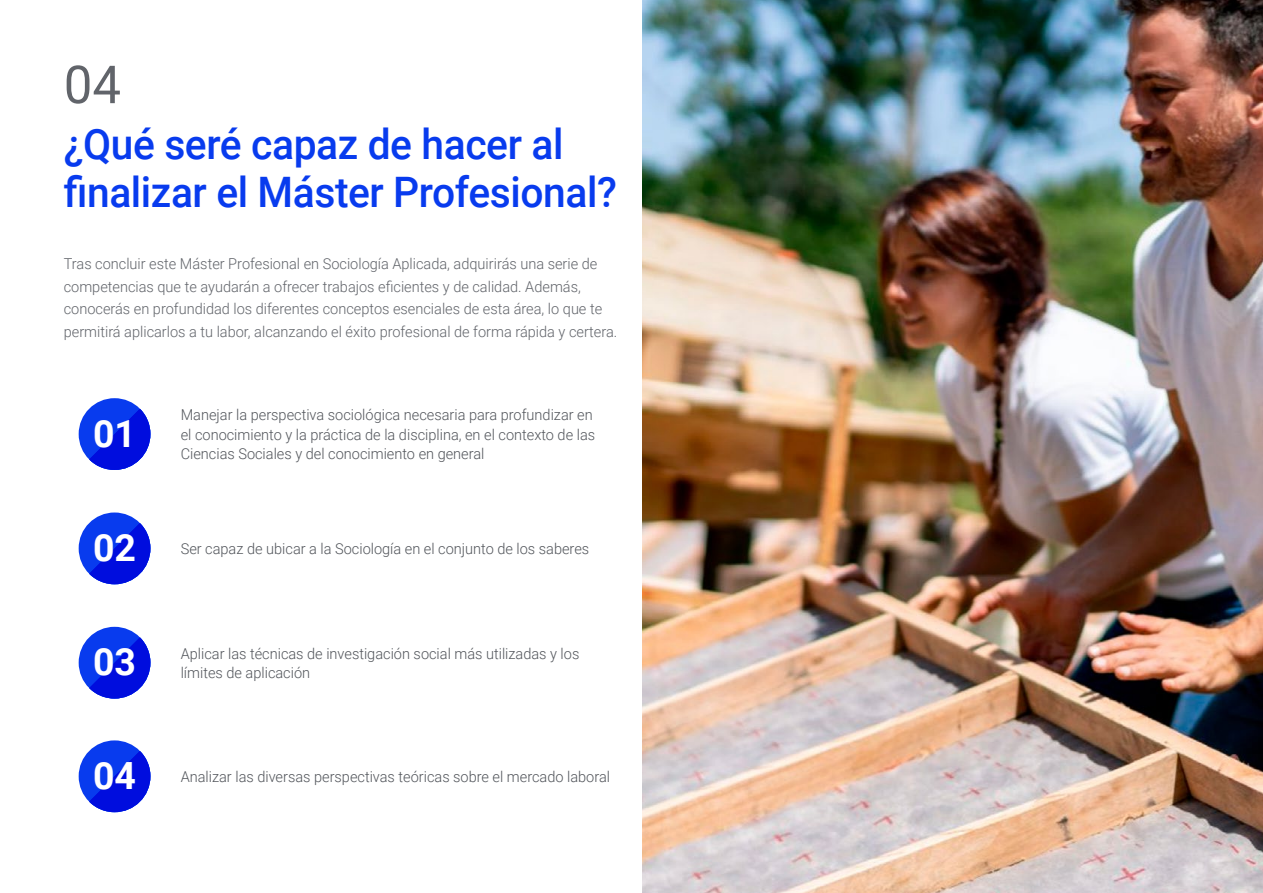
<style>
.page{position:relative;width:1263px;height:893px;background:#fff}
.page>*{position:absolute;margin:0;border:0;box-sizing:border-box;transform-origin:0 0}
.t1{font:52.5px "Roboto";color:#61646a}
.t2{font:500 42px/48px "Roboto";letter-spacing:-.01em;color:#083bee}
.t3{font:700 37.5px "Roboto";color:#fff}
.t4{font:300 15px/19.5px "Roboto";color:#52555b}
.t5{font:300 15px/22.5px "Roboto";color:#61646a}
</style>
<div class="page">
<div style="left:79px;top:512px;width:71px;height:72px;background:#083bee;border-radius:50%"></div>
<svg style="left:89px;top:523px;width:61px;height:61px"></svg>
<div style="left:79px;top:740px;width:71px;height:72px;background:#083bee;border-radius:50%"></div>
<svg style="left:89px;top:751px;width:61px;height:61px"></svg>
<div style="left:79px;top:627px;width:71px;height:72px;background:#083bee;border-radius:50%"></div>
<svg style="left:89px;top:637px;width:61px;height:62px"></svg>
<div style="left:79px;top:398px;width:71px;height:72px;background:#083bee;border-radius:50%"></div>
<svg style="left:89px;top:409px;width:61px;height:61px"></svg>
<img style="left:642px;top:0;width:621px;height:893px">
<h1 class="t1" style="left:64px;top:48px;width:59px">04</h1>
<h2 class="t2" style="left:64px;top:119px;width:555px">¿Qué seré capaz de hacer al finalizar el Máster Profesional?</h2>
<p class="t5" style="left:64px;top:252px;width:555px">Tras concluir este Máster Profesional en Sociología Aplicada, adquirirás una serie de competencias que te ayudarán a ofrecer trabajos eficientes y de calidad. Además, conocerás en profundidad los diferentes conceptos esenciales de esta área, lo que te permitirá aplicarlos a tu labor, alcanzando el éxito profesional de forma rápida y certera.</p>
<h3 class="t3" style="left:93px;top:407px;width:45px">01</h3>
<p class="t4" style="left:181px;top:405px;width:416px">Manejar la perspectiva sociológica necesaria para profundizar en el conocimiento y la práctica de la disciplina, en el contexto de las<br>Ciencias Sociales y del conocimiento en general</p>
<h3 class="t3" style="left:93px;top:522px;width:45px">02</h3>
<p class="t4" style="left:181px;top:538px;width:410px">Ser capaz de ubicar a la Sociología en el conjunto de los saberes</p>
<h3 class="t3" style="left:93px;top:636px;width:45px">03</h3>
<p class="t4" style="left:181px;top:643px;width:400px">Aplicar las técnicas de investigación social más utilizadas y los límites de aplicación</p>
<h3 class="t3" style="left:93px;top:749px;width:45px">04</h3>
<p class="t4" style="left:181px;top:766px;width:431px">Analizar las diversas perspectivas teóricas sobre el mercado laboral</p>
</div>
